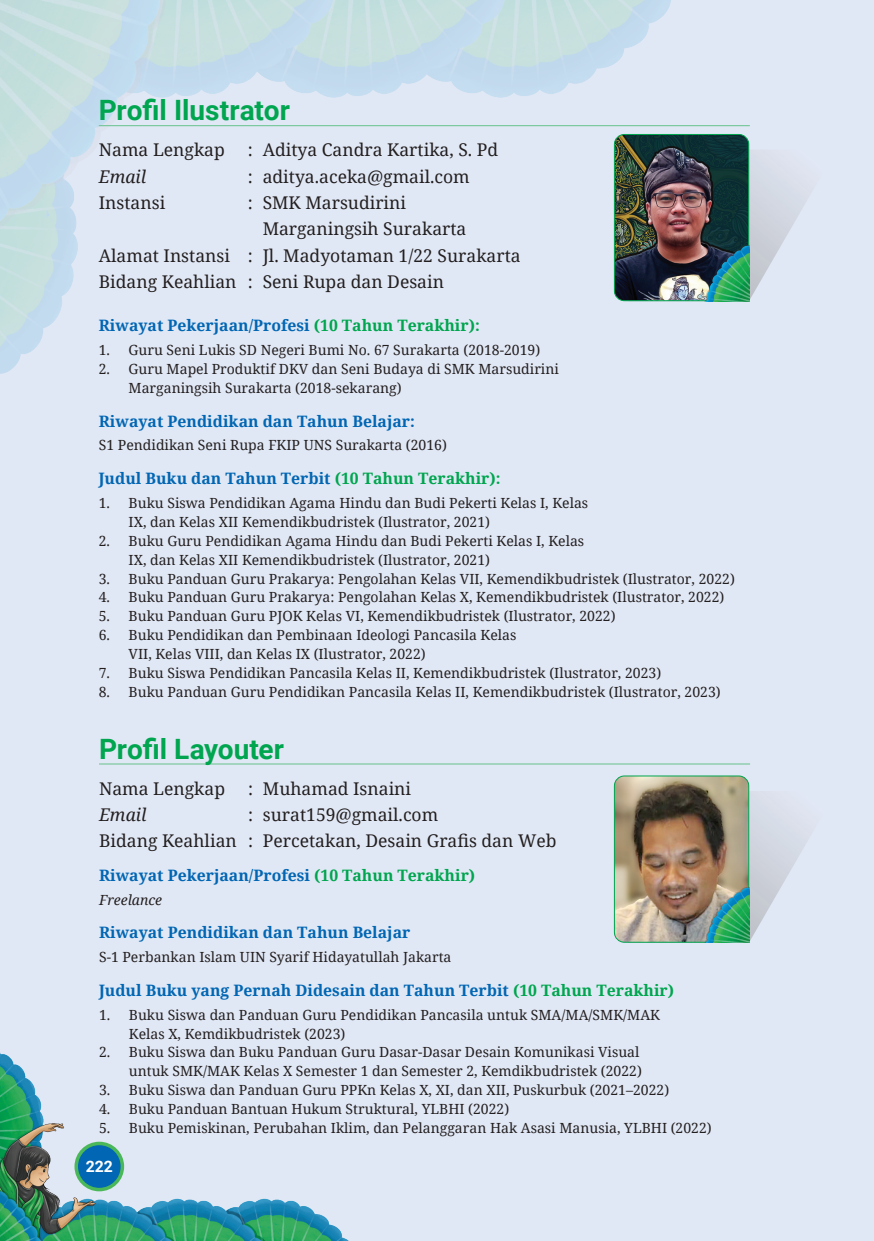
<style>
.page{position:relative;width:874px;height:1241px;background:#fff}
.page>*{position:absolute;margin:0;border:0;box-sizing:border-box;transform-origin:0 0}
.t1{font:700 28px "Roboto";color:#00a54f}
.t2{font:17.5px/26.2px "Noto Serif";color:#231f20}
.t3{font:italic 17.5px "Noto Serif";color:#231f20}
.t4{font:700 15.75px "Noto Serif";color:#0166b3}
.t5{font:700 15.75px "Roboto";color:#fff}
.t6{font:14px/18.9px "Noto Serif";color:#231f20}
.t7{font:italic 14px "Noto Serif";color:#231f20}
.s1{color:#00a54f}
</style>
<div class="page">
<div style="left:0;top:0;width:873px;height:1240px;background:#e1e8f5"></div>
<img style="left:0;top:1053px;width:348px;height:187px">
<div style="left:76px;top:1143px;width:46px;height:46px;background:#0166b3;border-radius:50%"></div>
<div style="left:74px;top:1141px;width:50px;height:50px;border:4px solid #4ab758;border-radius:50%"></div>
<img style="left:0;top:0;width:722px;height:374px">
<hr style="left:99px;top:763px;width:650px;height:1px;background:#65c18b">
<hr style="left:99px;top:125px;width:650px;height:1px;background:#65c18b">
<svg style="left:748px;top:149px;width:61px;height:152px"></svg>
<svg style="left:748px;top:791px;width:61px;height:151px"></svg>
<img style="left:614px;top:134px;width:134px;height:167px">
<div style="left:613px;top:134px;width:135px;height:167px;border:1px solid #00a54f;border-radius:10px"></div>
<img style="left:615px;top:775px;width:133px;height:167px">
<div style="left:613px;top:775px;width:135px;height:167px;border:1px solid #00a54f;border-radius:10px"></div>
<img style="left:703px;top:244px;width:45px;height:57px">
<img style="left:703px;top:885px;width:45px;height:57px">
<h1 class="t1" style="left:99px;top:91px;width:192px">Profil Ilustrator</h1>
<p class="t2" style="left:99px;top:136px;width:127px">Nama Lengkap</p>
<p class="t2" style="left:248px;top:136px;width:252px">: Aditya Candra Kartika, S. Pd</p>
<p class="t3" style="left:99px;top:164px;width:49px">Email</p>
<p class="t2" style="left:248px;top:163px;width:223px">: aditya.aceka@gmail.com</p>
<p class="t2" style="left:99px;top:189px;width:68px">Instansi</p>
<p class="t2" style="left:248px;top:189px;width:160px">: SMK Marsudirini</p>
<p class="t2" style="left:262px;top:215px;width:205px">Marganingsih Surakarta</p>
<p class="t2" style="left:99px;top:241px;width:423px">Alamat Instansi : Jl. Madyotaman 1/22 Surakarta</p>
<p class="t2" style="left:99px;top:268px;width:346px">Bidang Keahlian : Seni Rupa dan Desain</p>
<p class="t4" style="left:99px;top:314px;width:382px">Riwayat Pekerjaan/Profesi <span class="s1">(10 Tahun Terakhir):</span></p>
<p class="t6" style="left:99px;top:340px;width:442px">1. Guru Seni Lukis SD Negeri Bumi No. 67 Surakarta (2018-2019)</p>
<p class="t6" style="left:128px;top:359px;width:431px;text-indent:-30px">2. Guru Mapel Produktif DKV dan Seni Budaya di SMK Marsudirini<br>Marganingsih Surakarta (2018-sekarang)</p>
<p class="t4" style="left:99px;top:410px;width:317px">Riwayat Pendidikan dan Tahun Belajar:</p>
<p class="t6" style="left:99px;top:435px;width:349px">S1 Pendidikan Seni Rupa FKIP UNS Surakarta (2016)</p>
<p class="t4" style="left:99px;top:467px;width:403px">Judul Buku dan Tahun Terbit <span class="s1">(10 Tahun Terakhir):</span></p>
<p class="t6" style="left:128px;top:493px;width:461px;text-indent:-30px">1. Buku Siswa Pendidikan Agama Hindu dan Budi Pekerti Kelas I, Kelas<br>IX, dan Kelas XII Kemendikbudristek (Ilustrator, 2021)</p>
<p class="t6" style="left:128px;top:530px;width:457px;text-indent:-30px">2. Buku Guru Pendidikan Agama Hindu dan Budi Pekerti Kelas I, Kelas<br>IX, dan Kelas XII Kemendikbudristek (Ilustrator, 2021)</p>
<p class="t6" style="left:99px;top:568px;width:637px">3. Buku Panduan Guru Prakarya: Pengolahan Kelas VII, Kemendikbudristek (Ilustrator, 2022)</p>
<p class="t6" style="left:99px;top:587px;width:626px">4. Buku Panduan Guru Prakarya: Pengolahan Kelas X, Kemendikbudristek (Ilustrator, 2022)</p>
<p class="t6" style="left:99px;top:606px;width:518px">5. Buku Panduan Guru PJOK Kelas VI, Kemendikbudristek (Ilustrator, 2022)</p>
<p class="t6" style="left:128px;top:625px;width:389px;text-indent:-30px">6. Buku Pendidikan dan Pembinaan Ideologi Pancasila Kelas<br>VII, Kelas VIII, dan Kelas IX (Ilustrator, 2022)</p>
<p class="t6" style="left:99px;top:663px;width:563px">7. Buku Siswa Pendidikan Pancasila Kelas II, Kemendikbudristek (Ilustrator, 2023)</p>
<p class="t6" style="left:99px;top:682px;width:623px">8. Buku Panduan Guru Pendidikan Pancasila Kelas II, Kemendikbudristek (Ilustrator, 2023)</p>
<h1 class="t1" style="left:99px;top:729px;width:186px">Profil Layouter</h1>
<p class="t2" style="left:99px;top:774px;width:127px">Nama Lengkap</p>
<p class="t2" style="left:248px;top:774px;width:164px">: Muhamad Isnaini</p>
<p class="t3" style="left:99px;top:802px;width:49px">Email</p>
<p class="t2" style="left:99px;top:800px;width:458px;text-indent:149px">: surat159@gmail.com<br>Bidang Keahlian : Percetakan, Desain Grafis dan Web</p>
<p class="t4" style="left:99px;top:864px;width:377px">Riwayat Pekerjaan/Profesi <span class="s1">(10 Tahun Terakhir)</span></p>
<p class="t7" style="left:99px;top:889px;width:65px">Freelance</p>
<p class="t4" style="left:99px;top:921px;width:312px">Riwayat Pendidikan dan Tahun Belajar</p>
<p class="t6" style="left:99px;top:947px;width:354px">S-1 Perbankan Islam UIN Syarif Hidayatullah Jakarta</p>
<p class="t4" style="left:99px;top:978px;width:576px">Judul Buku yang Pernah Didesain dan Tahun Terbit <span class="s1">(10 Tahun Terakhir)</span></p>
<p class="t6" style="left:129px;top:1004px;width:532px;text-indent:-30px">1. Buku Siswa dan Panduan Guru Pendidikan Pancasila untuk SMA/MA/SMK/MAK<br>Kelas X, Kemdikbudristek (2023)</p>
<p class="t6" style="left:99px;top:1042px;width:544px;text-align:right">2. Buku Siswa dan Buku Panduan Guru Dasar-Dasar Desain Komunikasi Visual untuk SMK/MAK Kelas X Semester 1 dan Semester 2, Kemdikbudristek (2022)</p>
<p class="t6" style="left:99px;top:1080px;width:571px">3. Buku Siswa dan Panduan Guru PPKn Kelas X, XI, dan XII, Puskurbuk (2021–2022)</p>
<p class="t6" style="left:99px;top:1098px;width:411px">4. Buku Panduan Bantuan Hukum Struktural, YLBHI (2022)</p>
<p class="t6" style="left:99px;top:1117px;width:614px">5. Buku Pemiskinan, Perubahan Iklim, dan Pelanggaran Hak Asasi Manusia, YLBHI (2022)</p>
<p class="t5" style="left:86px;top:1154px;width:29px">222</p>
</div>
